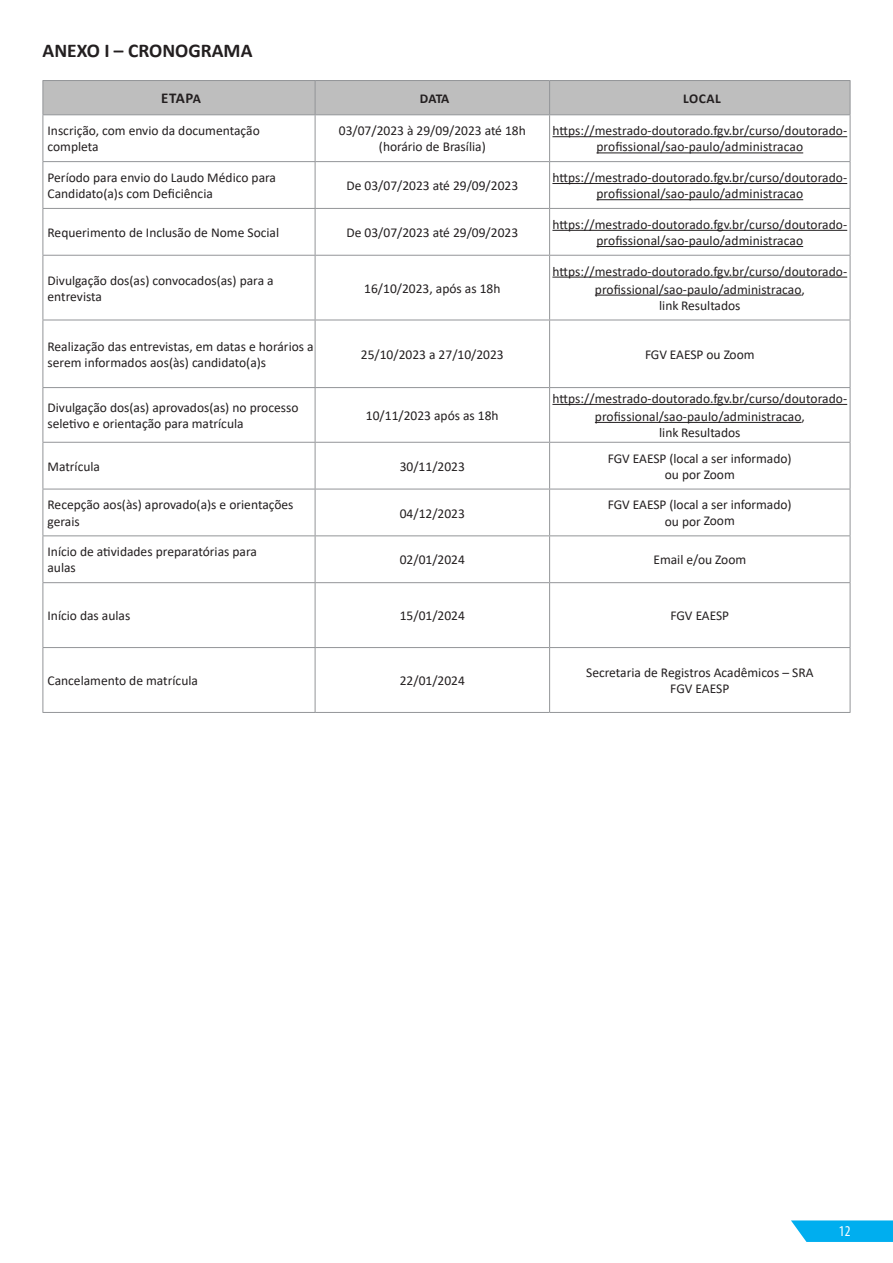
<style>
.page{position:relative;width:893px;height:1263px;background:#fff}
.page>*{position:absolute;margin:0;border:0;box-sizing:border-box;transform-origin:0 0}
.t1{font:700 19.5px "Calibri";color:#231f20}
.t2{font:700 15px "Calibri";color:#231f20}
.t3{font:condensed 15px "Myriad Pro";color:#fff}
.t4{font:13.5px/16.2px "Calibri";color:#231f20;text-align:center}
.t5{font:700 13.5px "Calibri";letter-spacing:.02em;color:#231f20}
.s1{font-size:13.5px}
</style>
<div class="page">
<svg style="left:791px;top:1220px;width:102px;height:22px;background:#18b5f0"></svg>
<div style="left:44px;top:81px;width:806px;height:33px;background:#bebebe"></div>
<hr style="left:43px;top:80px;width:272px;height:1px;background:#939598">
<hr style="left:315px;top:80px;width:235px;height:1px;background:#939598">
<hr style="left:550px;top:80px;width:300px;height:1px;background:#939598">
<hr style="left:43px;top:114px;width:272px;height:1px;background:#939598">
<hr style="left:315px;top:114px;width:235px;height:1px;background:#939598">
<hr style="left:550px;top:114px;width:300px;height:1px;background:#939598">
<hr style="left:43px;top:161px;width:272px;height:1px;background:#939598">
<hr style="left:315px;top:161px;width:235px;height:1px;background:#939598">
<hr style="left:550px;top:161px;width:300px;height:1px;background:#939598">
<hr style="left:43px;top:208px;width:272px;height:1px;background:#939598">
<hr style="left:315px;top:208px;width:235px;height:1px;background:#939598">
<hr style="left:550px;top:208px;width:300px;height:1px;background:#939598">
<hr style="left:43px;top:255px;width:272px;height:1px;background:#939598">
<hr style="left:315px;top:255px;width:235px;height:1px;background:#939598">
<hr style="left:550px;top:255px;width:300px;height:1px;background:#939598">
<hr style="left:43px;top:320px;width:272px;height:1px;background:#939598">
<hr style="left:315px;top:320px;width:235px;height:1px;background:#939598">
<hr style="left:550px;top:320px;width:300px;height:1px;background:#939598">
<hr style="left:43px;top:387px;width:272px;height:1px;background:#939598">
<hr style="left:315px;top:387px;width:235px;height:1px;background:#939598">
<hr style="left:550px;top:387px;width:300px;height:1px;background:#939598">
<hr style="left:43px;top:442px;width:272px;height:1px;background:#939598">
<hr style="left:315px;top:442px;width:235px;height:1px;background:#939598">
<hr style="left:550px;top:442px;width:300px;height:1px;background:#939598">
<hr style="left:43px;top:489px;width:272px;height:1px;background:#939598">
<hr style="left:315px;top:489px;width:235px;height:1px;background:#939598">
<hr style="left:550px;top:489px;width:300px;height:1px;background:#939598">
<hr style="left:43px;top:535px;width:272px;height:1px;background:#939598">
<hr style="left:315px;top:535px;width:235px;height:1px;background:#939598">
<hr style="left:550px;top:535px;width:300px;height:1px;background:#939598">
<hr style="left:43px;top:582px;width:272px;height:1px;background:#939598">
<hr style="left:315px;top:582px;width:235px;height:1px;background:#939598">
<hr style="left:550px;top:582px;width:300px;height:1px;background:#939598">
<hr style="left:43px;top:647px;width:272px;height:1px;background:#939598">
<hr style="left:315px;top:647px;width:235px;height:1px;background:#939598">
<hr style="left:550px;top:647px;width:300px;height:1px;background:#939598">
<hr style="left:43px;top:712px;width:272px;height:1px;background:#939598">
<hr style="left:315px;top:712px;width:235px;height:1px;background:#939598">
<hr style="left:550px;top:712px;width:300px;height:1px;background:#939598">
<hr style="left:43px;top:81px;width:1px;height:33px;background:#939598">
<hr style="left:43px;top:115px;width:1px;height:46px;background:#939598">
<hr style="left:43px;top:162px;width:1px;height:46px;background:#939598">
<hr style="left:43px;top:209px;width:1px;height:46px;background:#939598">
<hr style="left:43px;top:256px;width:1px;height:64px;background:#939598">
<hr style="left:43px;top:320px;width:1px;height:67px;background:#939598">
<hr style="left:43px;top:388px;width:1px;height:54px;background:#939598">
<hr style="left:43px;top:443px;width:1px;height:46px;background:#939598">
<hr style="left:43px;top:489px;width:1px;height:46px;background:#939598">
<hr style="left:43px;top:536px;width:1px;height:46px;background:#939598">
<hr style="left:43px;top:583px;width:1px;height:64px;background:#939598">
<hr style="left:43px;top:648px;width:1px;height:64px;background:#939598">
<hr style="left:315px;top:81px;width:1px;height:33px;background:#939598">
<hr style="left:549px;top:81px;width:1px;height:33px;background:#939598">
<hr style="left:850px;top:81px;width:1px;height:33px;background:#939598">
<hr style="left:315px;top:115px;width:1px;height:46px;background:#939598">
<hr style="left:549px;top:115px;width:1px;height:46px;background:#939598">
<hr style="left:850px;top:115px;width:1px;height:46px;background:#939598">
<hr style="left:315px;top:162px;width:1px;height:46px;background:#939598">
<hr style="left:549px;top:162px;width:1px;height:46px;background:#939598">
<hr style="left:850px;top:162px;width:1px;height:46px;background:#939598">
<hr style="left:315px;top:209px;width:1px;height:46px;background:#939598">
<hr style="left:549px;top:209px;width:1px;height:46px;background:#939598">
<hr style="left:850px;top:209px;width:1px;height:46px;background:#939598">
<hr style="left:315px;top:256px;width:1px;height:64px;background:#939598">
<hr style="left:549px;top:256px;width:1px;height:64px;background:#939598">
<hr style="left:850px;top:256px;width:1px;height:64px;background:#939598">
<hr style="left:315px;top:320px;width:1px;height:67px;background:#939598">
<hr style="left:549px;top:320px;width:1px;height:67px;background:#939598">
<hr style="left:850px;top:320px;width:1px;height:67px;background:#939598">
<hr style="left:315px;top:388px;width:1px;height:54px;background:#939598">
<hr style="left:549px;top:388px;width:1px;height:54px;background:#939598">
<hr style="left:850px;top:388px;width:1px;height:54px;background:#939598">
<hr style="left:315px;top:443px;width:1px;height:46px;background:#939598">
<hr style="left:549px;top:443px;width:1px;height:46px;background:#939598">
<hr style="left:850px;top:443px;width:1px;height:46px;background:#939598">
<hr style="left:315px;top:489px;width:1px;height:46px;background:#939598">
<hr style="left:549px;top:489px;width:1px;height:46px;background:#939598">
<hr style="left:850px;top:489px;width:1px;height:46px;background:#939598">
<hr style="left:315px;top:536px;width:1px;height:46px;background:#939598">
<hr style="left:549px;top:536px;width:1px;height:46px;background:#939598">
<hr style="left:850px;top:536px;width:1px;height:46px;background:#939598">
<hr style="left:315px;top:583px;width:1px;height:64px;background:#939598">
<hr style="left:549px;top:583px;width:1px;height:64px;background:#939598">
<hr style="left:850px;top:583px;width:1px;height:64px;background:#939598">
<hr style="left:315px;top:648px;width:1px;height:64px;background:#939598">
<hr style="left:549px;top:648px;width:1px;height:64px;background:#939598">
<hr style="left:850px;top:648px;width:1px;height:64px;background:#939598">
<hr style="left:552px;top:136px;width:295px;height:1px;background:#231f20">
<hr style="left:596px;top:152px;width:207px;height:1px;background:#231f20">
<hr style="left:552px;top:183px;width:295px;height:1px;background:#231f20">
<hr style="left:596px;top:199px;width:207px;height:1px;background:#231f20">
<hr style="left:552px;top:230px;width:295px;height:1px;background:#231f20">
<hr style="left:596px;top:246px;width:207px;height:1px;background:#231f20">
<hr style="left:552px;top:277px;width:295px;height:1px;background:#231f20">
<hr style="left:595px;top:295px;width:206px;height:1px;background:#231f20">
<hr style="left:552px;top:404px;width:295px;height:1px;background:#231f20">
<hr style="left:595px;top:422px;width:206px;height:1px;background:#231f20">
<h1 class="t1" style="left:43px;top:37px;width:211px">ANEXO I – CRONOGRAMA</h1>
<p class="t2" style="left:161px;top:88px;width:41px">ETAP<span class="s1">A</span></p>
<p class="t5" style="left:420px;top:89px;width:31px">DATA</p>
<p class="t5" style="left:683px;top:89px;width:39px">LOCAL</p>
<p class="t4" style="left:48px;top:122px;width:214px;text-align:left">Inscrição, com envio da documentação completa</p>
<p class="t4" style="left:339px;top:122px;width:188px">03/07/2023 à 29/09/2023 até 18h (horário de Brasília)</p>
<p class="t4" style="left:552px;top:122px;width:296px">https://mestrado-doutorado.fgv.br/curso/doutorado&shy;profissional/sao-paulo/administracao</p>
<p class="t4" style="left:48px;top:169px;width:230px;text-align:left">Período para envio do Laudo Médico para<br>Candidato(a)s com Deficiência</p>
<p class="t4" style="left:346px;top:177px;width:173px">De 03/07/2023 até 29/09/2023</p>
<p class="t4" style="left:552px;top:169px;width:296px">https://mestrado-doutorado.fgv.br/curso/doutorado&shy;profissional/sao-paulo/administracao</p>
<p class="t4" style="left:48px;top:224px;width:233px">Requerimento de Inclusão de Nome Social</p>
<p class="t4" style="left:346px;top:224px;width:173px">De 03/07/2023 até 29/09/2023</p>
<p class="t4" style="left:552px;top:216px;width:296px">https://mestrado-doutorado.fgv.br/curso/doutorado&shy;profissional/sao-paulo/administracao</p>
<p class="t4" style="left:48px;top:272px;width:228px;text-align:left">Divulgação dos(as) convocados(as) para a entrevista</p>
<p class="t4" style="left:364px;top:280px;width:138px">16/10/2023, após as 18h</p>
<p class="t4" style="left:552px;top:262px;width:296px;line-height:18px">https://mestrado-doutorado.fgv.br/curso/doutorado&shy;profissional/sao-paulo/administracao,</p>
<p class="t4" style="left:659px;top:297px;width:83px">link Resultados</p>
<p class="t4" style="left:48px;top:338px;width:268px;text-align:left">Realização das entrevistas, em datas e horários a serem informados aos(às) candidato(a)s</p>
<p class="t4" style="left:361px;top:346px;width:144px">25/10/2023 a 27/10/2023</p>
<p class="t4" style="left:645px;top:346px;width:111px">FGV EAESP ou Zoom</p>
<p class="t4" style="left:48px;top:399px;width:252px;text-align:left">Divulgação dos(as) aprovados(as) no processo seletivo e orientação para matrícula</p>
<p class="t4" style="left:366px;top:407px;width:134px">10/11/2023 após as 18h</p>
<p class="t4" style="left:552px;top:389px;width:296px;line-height:18px">https://mestrado-doutorado.fgv.br/curso/doutorado&shy;profissional/sao-paulo/administracao,</p>
<p class="t4" style="left:659px;top:424px;width:83px">link Resultados</p>
<p class="t4" style="left:48px;top:458px;width:54px">Matrícula</p>
<p class="t4" style="left:400px;top:458px;width:67px">30/11/2023</p>
<p class="t4" style="left:608px;top:450px;width:185px">FGV EAESP (local a ser informado) ou por Zoom</p>
<p class="t4" style="left:48px;top:496px;width:247px;text-align:left">Recepção aos(às) aprovado(a)s e orientações gerais</p>
<p class="t4" style="left:400px;top:505px;width:67px">04/12/2023</p>
<p class="t4" style="left:608px;top:496px;width:185px">FGV EAESP (local a ser informado) ou por Zoom</p>
<p class="t4" style="left:48px;top:543px;width:211px;text-align:left">Início de atividades preparatórias para aulas</p>
<p class="t4" style="left:400px;top:551px;width:67px">02/01/2024</p>
<p class="t4" style="left:653px;top:551px;width:94px">Email e/ou Zoom</p>
<p class="t4" style="left:48px;top:607px;width:84px">Início das aulas</p>
<p class="t4" style="left:400px;top:607px;width:67px">15/01/2024</p>
<p class="t4" style="left:671px;top:607px;width:60px">FGV EAESP</p>
<p class="t4" style="left:48px;top:672px;width:152px">Cancelamento de matrícula</p>
<p class="t4" style="left:400px;top:672px;width:67px">22/01/2024</p>
<p class="t4" style="left:586px;top:664px;width:229px">Secretaria de Registros Acadêmicos – SRA<br>FGV EAESP</p>
<p class="t3" style="left:839px;top:1223px;width:13px">12</p>
</div>
